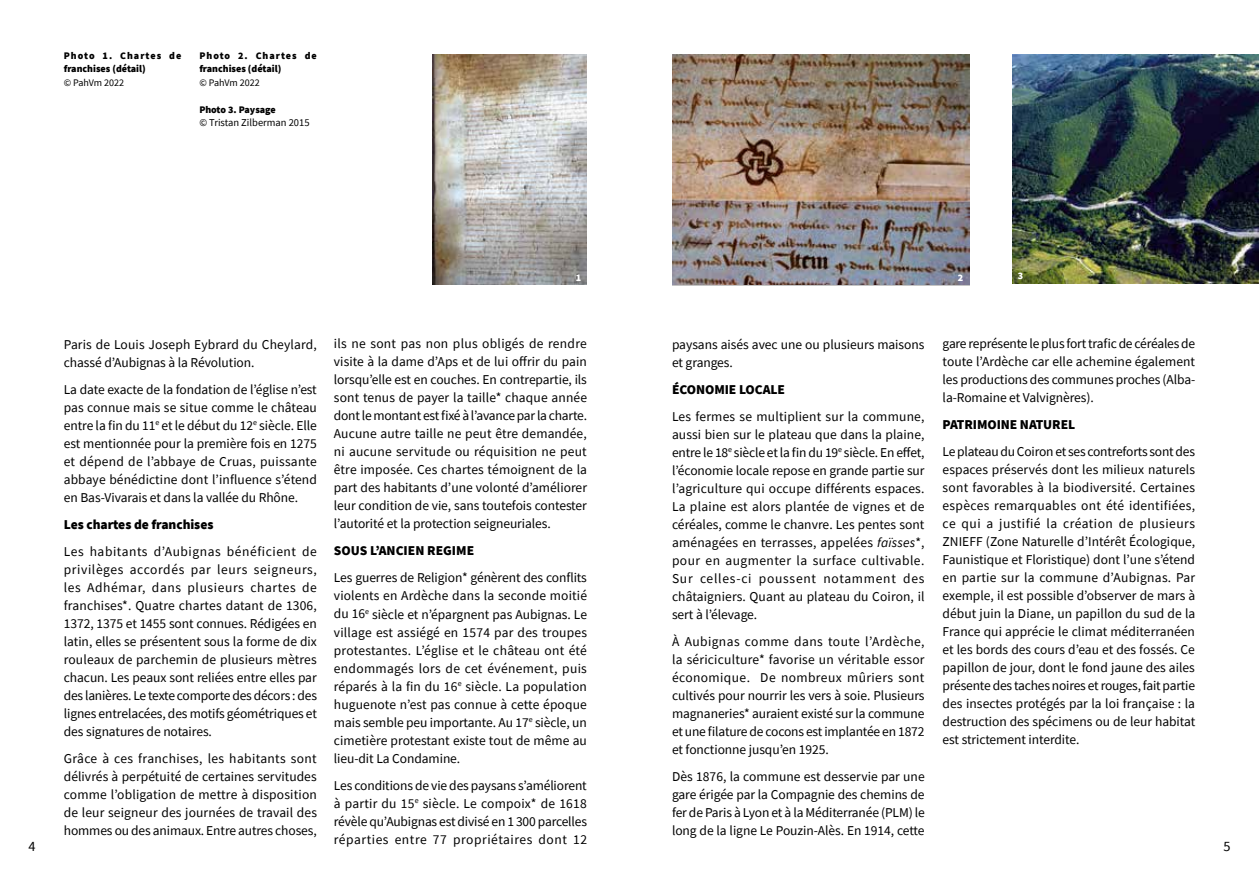
<style>
.page{position:relative;width:1259px;height:893px;background:#fff}
.page>*{position:absolute;margin:0;border:0;box-sizing:border-box;transform-origin:0 0}
.t1{font:14.25px "Source Sans Pro";color:#000}
.t2{font:13.5px/18px "Source Sans Pro";letter-spacing:-.005em;color:#000;text-align:justify}
.t3{font:900 13.5px "Source Sans Pro";letter-spacing:-.005em;color:#000}
.t4{font:10.5px "Source Sans Pro";color:#000}
.t5{font:900 10.05px/13.5px "Source Sans Pro";color:#000}
.t6{font:10.05px "Source Sans Pro";color:#000}
.t7{font:900 10.05px "Source Sans Pro";color:#fff}
.s1{font-style:italic}
</style>
<div class="page">
<img style="left:433px;top:54px;width:154px;height:231px">
<img style="left:1012px;top:54px;width:247px;height:230px">
<img style="left:672px;top:54px;width:297px;height:231px">
<p class="t5" style="left:64px;top:48px;width:119px">Photo 1. Chartes de franchises (détail)</p>
<p class="t6" style="left:64px;top:76px;width:62px">© PahVm 2022</p>
<p class="t5" style="left:199px;top:48px;width:119px">Photo 2. Chartes de franchises (détail)</p>
<p class="t6" style="left:199px;top:76px;width:62px">© PahVm 2022</p>
<p class="t5" style="left:199px;top:102px;width:78px">Photo 3. Paysage</p>
<p class="t4" style="left:199px;top:116px;width:112px">© Tristan Zilberman 2015</p>
<p class="t7" style="left:576px;top:271px;width:7px">1</p>
<p class="t7" style="left:957px;top:271px;width:7px">2</p>
<p class="t7" style="left:1018px;top:269px;width:7px">3</p>
<p class="t2" style="left:942px;top:335px;width:254px">gare représente le plus fort trafic de céréales de toute l’Ardèche car elle achemine également les productions des communes proches (Alba&shy;la-Romaine et Valvignères).</p>
<p class="t3" style="left:942px;top:416px;width:134px">PATRIMOINE NATUREL</p>
<p class="t2" style="left:942px;top:443px;width:254px">Le plateau du Coiron et ses contreforts sont des espaces préservés dont les milieux naturels sont favorables à la biodiversité. Certaines espèces remarquables ont été identifiées, ce qui a justifié la création de plusieurs ZNIEFF (Zone Naturelle d’Intérêt Écologique, Faunistique et Floristique) dont l’une s’étend en partie sur la commune d’Aubignas. Par exemple, il est possible d’observer de mars à début juin la Diane, un papillon du sud de la France qui apprécie le climat méditerranéen et les bords des cours d’eau et des fossés. Ce papillon de jour, dont le fond jaune des ailes présente des taches noires et rouges, fait partie des insectes protégés par la loi française : la destruction des spécimens ou de leur habitat est strictement interdite.</p>
<p class="t2" style="left:334px;top:335px;width:255px">ils ne sont pas non plus obligés de rendre visite à la dame d’Aps et de lui offrir du pain lorsqu’elle est en couches. En contrepartie, ils sont tenus de payer la taille* chaque année dont le montant est fixé à l’avance par la charte.<br>Aucune autre taille ne peut être demandée, ni aucune servitude ou réquisition ne peut être imposée. Ces chartes témoignent de la part des habitants d’une volonté d’améliorer leur condition de vie, sans toutefois contester l’autorité et la protection seigneuriales.</p>
<p class="t3" style="left:334px;top:542px;width:142px">SOUS L’ANCIEN REGIME</p>
<p class="t2" style="left:334px;top:569px;width:255px">Les guerres de Religion* génèrent des conflits violents en Ardèche dans la seconde moitié du 16<sup>e</sup> siècle et n’épargnent pas Aubignas. Le village est assiégé en 1574 par des troupes protestantes. L’église et le château ont été endommagés lors de cet événement, puis réparés à la fin du 16<sup>e</sup> siècle. La population huguenote n’est pas connue à cette époque mais semble peu importante. Au 17<sup>e</sup> siècle, un cimetière protestant existe tout de même au lieu-dit La Condamine.</p>
<p class="t2" style="left:334px;top:776px;width:255px">Les conditions de vie des paysans s’améliorent à partir du 15<sup>e</sup> siècle. Le compoix* de 1618 révèle qu’Aubignas est divisé en 1 300 parcelles réparties entre 77 propriétaires dont 12</p>
<p class="t2" style="left:672px;top:335px;width:254px">paysans aisés avec une ou plusieurs maisons et granges.</p>
<p class="t3" style="left:672px;top:380px;width:115px">ÉCONOMIE LOCALE</p>
<p class="t2" style="left:672px;top:407px;width:254px">Les fermes se multiplient sur la commune, aussi bien sur le plateau que dans la plaine, entre le 18<sup>e</sup> siècle et la fin du 19<sup>e</sup> siècle. En effet, l’économie locale repose en grande partie sur l’agriculture qui occupe différents espaces.<br>La plaine est alors plantée de vignes et de céréales, comme le chanvre. Les pentes sont aménagées en terrasses, appelées <span class="s1">faïsses</span>*, pour en augmenter la surface cultivable.<br>Sur celles-ci poussent notamment des châtaigniers. Quant au plateau du Coiron, il sert à l’élevage.</p>
<p class="t2" style="left:672px;top:632px;width:254px">À Aubignas comme dans toute l’Ardèche, la sériciculture* favorise un véritable essor économique. De nombreux mûriers sont cultivés pour nourrir les vers à soie. Plusieurs magnaneries* auraient existé sur la commune et une filature de cocons est implantée en 1872 et fonctionne jusqu’en 1925.</p>
<p class="t2" style="left:672px;top:767px;width:254px">Dès 1876, la commune est desservie par une gare érigée par la Compagnie des chemins de fer de Paris à Lyon et à la Méditerranée (PLM) le long de la ligne Le Pouzin-Alès. En 1914, cette</p>
<p class="t2" style="left:64px;top:335px;width:255px">Paris de Louis Joseph Eybrard du Cheylard, chassé d’Aubignas à la Révolution.</p>
<p class="t2" style="left:64px;top:380px;width:255px">La date exacte de la fondation de l’église n’est pas connue mais se situe comme le château entre la fin du 11<sup>e</sup> et le début du 12<sup>e</sup> siècle. Elle est mentionnée pour la première fois en 1275 et dépend de l’abbaye de Cruas, puissante abbaye bénédictine dont l’influence s’étend en Bas-Vivarais et dans la vallée du Rhône.</p>
<p class="t3" style="left:64px;top:515px;width:151px">Les chartes de franchises</p>
<p class="t2" style="left:64px;top:542px;width:255px">Les habitants d’Aubignas bénéficient de privilèges accordés par leurs seigneurs, les Adhémar, dans plusieurs chartes de franchises*. Quatre chartes datant de 1306, 1372, 1375 et 1455 sont connues. Rédigées en latin, elles se présentent sous la forme de dix rouleaux de parchemin de plusieurs mètres chacun. Les peaux sont reliées entre elles par des lanières. Le texte comporte des décors : des lignes entrelacées, des motifs géométriques et des signatures de notaires.</p>
<p class="t2" style="left:64px;top:749px;width:255px">Grâce à ces franchises, les habitants sont délivrés à perpétuité de certaines servitudes comme l’obligation de mettre à disposition de leur seigneur des journées de travail des hommes ou des animaux. Entre autres choses,</p>
<p class="t1" style="left:28px;top:837px;width:9px">4</p>
<p class="t1" style="left:1223px;top:837px;width:9px">5</p>
</div>
